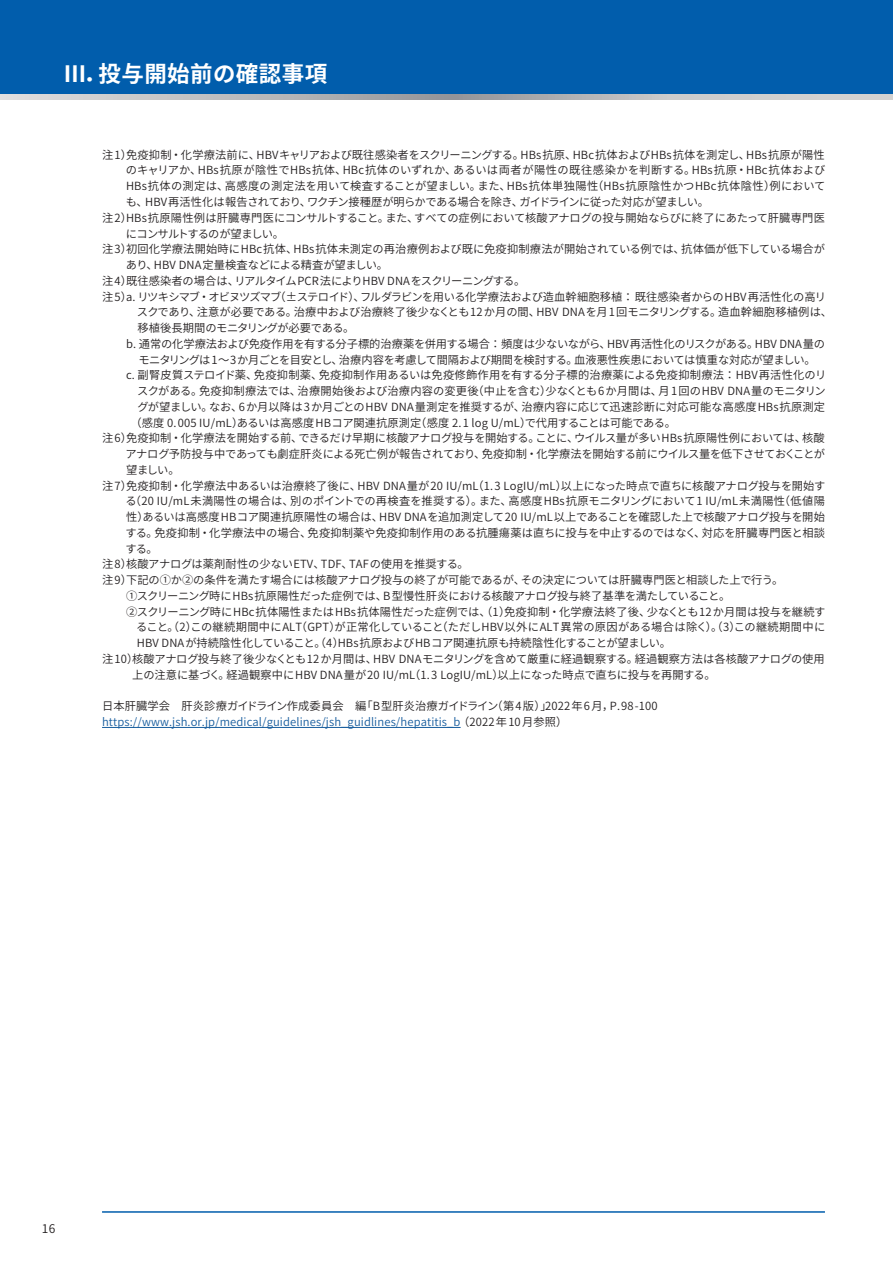
<style>
.page{position:relative;width:893px;height:1263px;background:#fff}
.page>*{position:absolute;margin:0;border:0;box-sizing:border-box;transform-origin:0 0}
.t1{font:700 22.5px "Noto Sans CJ Kjp";letter-spacing:.02em;color:#fff}
.t2{font:600 12px "Noto Sans CJ Kjp";color:#231f20}
.注釈{font:600 11.25px/15.8px "Noto Sans CJ Kjp";color:#231f20;text-align:justify}
.注釈-2{font:600 11.25px "Noto Sans CJ Kjp";letter-spacing:.01em;color:#175d9e}
.注釈-3{font:600 11.25px "Noto Sans CJ Kjp";letter-spacing:.02em;color:#231f20}
.注釈-4{font:600 11.25px "Noto Sans CJ Kjp";letter-spacing:-.02em;color:#231f20}
.s1{color:#231f20}
</style>
<div class="page">
<hr style="left:102px;top:1211px;width:723px;height:2px;background:#015dac">
<svg style="left:0;top:94px;width:893px;height:6px;background:#bebdbf"></svg>
<div style="left:0;top:0;width:893px;height:94px;background:#015dac"></div>
<hr style="left:102px;top:727px;width:359px;height:1px;background:#175d9e">
<h1 class="t1" style="left:64px;top:61px;width:265px">Ⅲ．投与開始前の確認事項</h1>
<p class="注釈" style="left:126px;top:147px;width:701px;text-indent:-24px">注1）免疫抑制・化学療法前に、HBVキャリアおよび既往感染者をスクリーニングする。HBs抗原、HBc抗体およびHBs抗体を測定し、HBs抗原が陽性のキャリアか、HBs抗原が陰性でHBs抗体、HBc抗体のいずれか、あるいは両者が陽性の既往感染かを判断する。HBs抗原・HBc抗体およびHBs抗体の測定は、高感度の測定法を用いて検査することが望ましい。また、HBs抗体単独陽性（HBs抗原陰性かつHBc抗体陰性）例においても、HBV再活性化は報告されており、ワクチン接種歴が明らかである場合を除き、ガイドラインに従った対応が望ましい。</p>
<p class="注釈" style="left:126px;top:210px;width:701px;text-indent:-24px">注2）HBs抗原陽性例は肝臓専門医にコンサルトすること。また、すべての症例において核酸アナログの投与開始ならびに終了にあたって肝臓専門医にコンサルトするのが望ましい。</p>
<p class="注釈" style="left:126px;top:241px;width:701px;text-indent:-24px">注3）初回化学療法開始時にHBc抗体、HBs抗体未測定の再治療例および既に免疫抑制療法が開始されている例では、抗体価が低下している場合があり、HBV DNA定量検査などによる精査が望ましい。</p>
<p class="注釈" style="left:102px;top:273px;width:425px">注4）既往感染者の場合は、リアルタイムPCR法によりHBV DNAをスクリーニングする。</p>
<p class="注釈" style="left:137px;top:289px;width:697px;text-align:left;text-indent:-35px">注5）a. リツキシマブ・オビヌツズマブ（±ステロイド）、フルダラビンを用いる化学療法および造血幹細胞移植： 既往感染者からのHBV再活性化の高リスクであり、注意が必要である。治療中および治療終了後少なくとも12か月の間、HBV DNAを月1回モニタリングする。造血幹細胞移植例は、移植後長期間のモニタリングが必要である。</p>
<p class="注釈" style="left:126px;top:336px;width:701px;text-align:center">b. 通常の化学療法および免疫作用を有する分子標的治療薬を併用する場合：頻度は少ないながら、HBV再活性化のリスクがある。HBV DNA量のモニタリングは1～3か月ごとを目安とし、治療内容を考慮して間隔および期間を検討する。血液悪性疾患においては慎重な対応が望ましい。</p>
<p class="注釈-3" style="left:126px;top:369px;width:702px">c. 副腎皮質ステロイド薬、免疫抑制薬、免疫抑制作用あるいは免疫修飾作用を有する分子標的治療薬による免疫抑制療法：HBV再活性化のリ</p>
<p class="注釈" style="left:137px;top:383px;width:690px">スクがある。免疫抑制療法では、治療開始後および治療内容の変更後（中止を含む）少なくとも6か月間は、月1回のHBV DNA量のモニタリン</p>
<p class="注釈" style="left:137px;top:399px;width:689px">グが望ましい。なお、6か月以降は3か月ごとのHBV DNA量測定を推奨するが、治療内容に応じて迅速診断に対応可能な高感度HBs抗原測定</p>
<p class="注釈" style="left:130px;top:415px;width:547px">（感度 0.005 IU/mL）あるいは高感度HBコア関連抗原測定（感度 2.1 log U/mL）で代用することは可能である。</p>
<p class="注釈" style="left:126px;top:430px;width:701px;text-indent:-24px">注6）免疫抑制・化学療法を開始する前、できるだけ早期に核酸アナログ投与を開始する。ことに、ウイルス量が多いHBs抗原陽性例においては、核酸アナログ予防投与中であっても劇症肝炎による死亡例が報告されており、免疫抑制・化学療法を開始する前にウイルス量を低下させておくことが望ましい。</p>
<p class="注釈" style="left:125px;top:478px;width:701px;text-indent:-23px">注7）免疫抑制・化学療法中あるいは治療終了後に、HBV DNA量が20 IU/mL（1.3 LogIU/mL）以上になった時点で直ちに核酸アナログ投与を開始する（20 IU/mL未満陽性の場合は、別のポイントでの再検査を推奨する）。また、高感度HBs抗原モニタリングにおいて1 IU/mL未満陽性（低値陽性）あるいは高感度HBコア関連抗原陽性の場合は、HBV DNAを追加測定して20 IU/mL以上であることを確認した上で核酸アナログ投与を開始する。免疫抑制・化学療法中の場合、免疫抑制薬や免疫抑制作用のある抗腫瘍薬は直ちに投与を中止するのではなく、対応を肝臓専門医と相談する。</p>
<p class="注釈" style="left:102px;top:556px;width:368px">注8）核酸アナログは薬剤耐性の少ないETV、TDF、TAFの使用を推奨する。</p>
<p class="注釈" style="left:102px;top:572px;width:683px">注9）下記の①か②の条件を満たす場合には核酸アナログ投与の終了が可能であるが、その決定については肝臓専門医と相談した上で行う。</p>
<p class="注釈-4" style="left:126px;top:589px;width:606px">①スクリーニング時にHBs抗原陽性だった症例では、B型慢性肝炎における核酸アナログ投与終了基準を満たしていること。</p>
<p class="注釈" style="left:136px;top:604px;width:691px;text-indent:-10px">②スクリーニング時にHBc抗体陽性またはHBs抗体陽性だった症例では、（1）免疫抑制・化学療法終了後、少なくとも12か月間は投与を継続すること。（2）この継続期間中にALT（GPT）が正常化していること（ただしHBV以外にALT異常の原因がある場合は除く）。（3）この継続期間中にHBV DNAが持続陰性化していること。（4）HBs抗原およびHBコア関連抗原も持続陰性化することが望ましい。</p>
<p class="注釈" style="left:132px;top:651px;width:694px;text-indent:-30px">注10）核酸アナログ投与終了後少なくとも12か月間は、HBV DNAモニタリングを含めて厳重に経過観察する。経過観察方法は各核酸アナログの使用上の注意に基づく。経過観察中にHBV DNA量が20 IU/mL（1.3 LogIU/mL）以上になった時点で直ちに投与を再開する。</p>
<p class="注釈" style="left:102px;top:698px;width:557px">日本肝臓学会　肝炎診療ガイドライン作成委員会　編「B型肝炎治療ガイドライン（第4版）」2022年6月，P.98-100</p>
<p class="注釈-2" style="left:102px;top:715px;width:467px">https://www.jsh.or.jp/medical/guidelines/jsh_guidlines/hepatitis_b <span class="s1">（2022年10月参照）</span></p>
<p class="t2" style="left:42px;top:1222px;width:15px">16</p>
</div>
